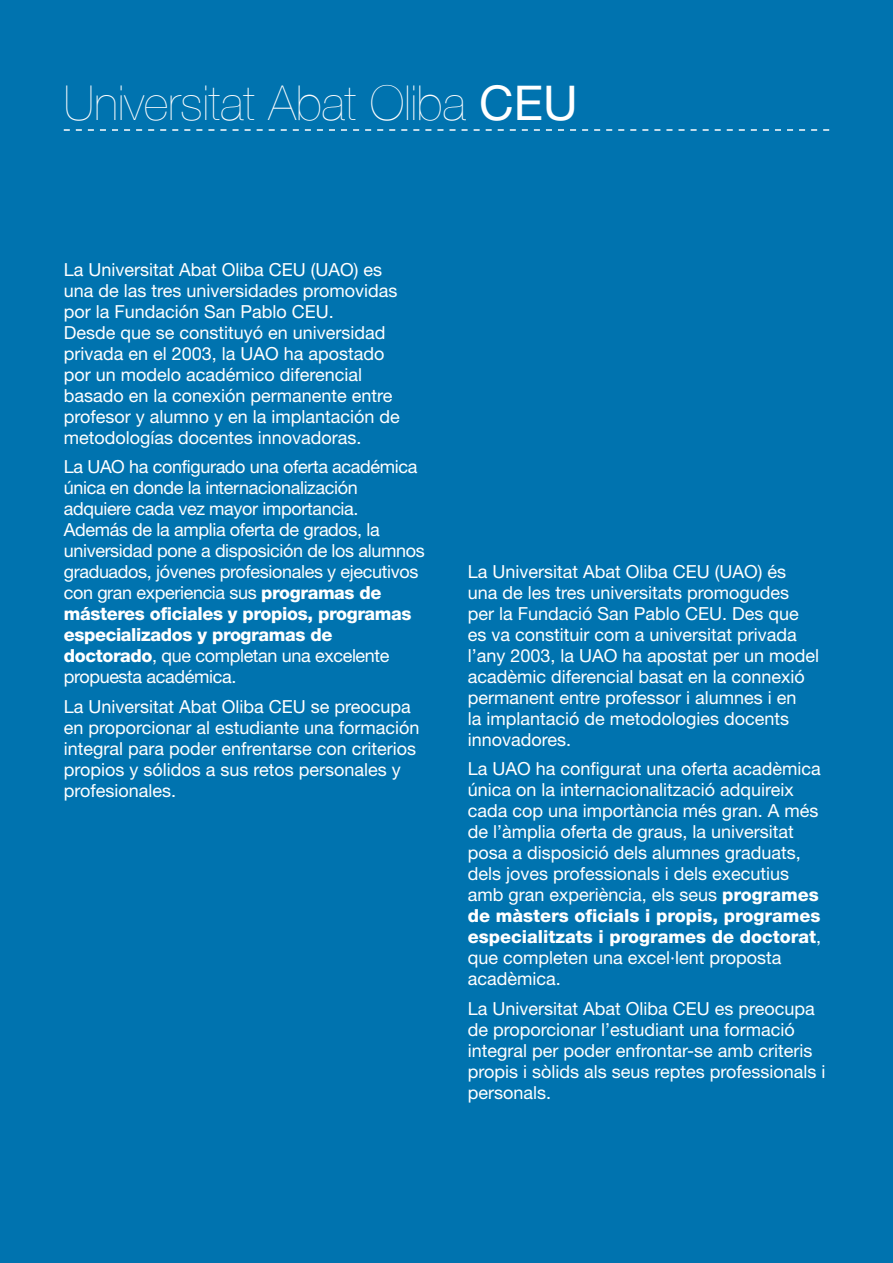
<style>
.page{position:relative;width:893px;height:1263px;background:#0073af}
.page>*{position:absolute;margin:0;border:0;box-sizing:border-box;transform-origin:0 0}
.t1{font:200 48px "Helvetica Neue";color:#fff}
.t2{font:18px/21px "Helvetica Neue";color:#fff}
.t3{font:18px/21px "Helvetica Neue";letter-spacing:-.02em;color:#fff}
.s1{font-weight:400}
.s2{font-weight:800}
</style>
<div class="page">
<svg style="left:64px;top:129px;width:6px;height:2px"></svg>
<svg style="left:76px;top:129px;width:6px;height:2px"></svg>
<svg style="left:88px;top:129px;width:6px;height:2px"></svg>
<svg style="left:100px;top:129px;width:6px;height:2px"></svg>
<svg style="left:112px;top:129px;width:6px;height:2px"></svg>
<svg style="left:124px;top:129px;width:6px;height:2px"></svg>
<svg style="left:136px;top:129px;width:6px;height:2px"></svg>
<svg style="left:148px;top:129px;width:6px;height:2px"></svg>
<svg style="left:160px;top:129px;width:6px;height:2px"></svg>
<svg style="left:172px;top:129px;width:6px;height:2px"></svg>
<svg style="left:184px;top:129px;width:6px;height:2px"></svg>
<svg style="left:196px;top:129px;width:6px;height:2px"></svg>
<svg style="left:208px;top:129px;width:6px;height:2px"></svg>
<svg style="left:220px;top:129px;width:6px;height:2px"></svg>
<svg style="left:233px;top:129px;width:6px;height:2px"></svg>
<svg style="left:245px;top:129px;width:6px;height:2px"></svg>
<svg style="left:257px;top:129px;width:6px;height:2px"></svg>
<svg style="left:269px;top:129px;width:6px;height:2px"></svg>
<svg style="left:281px;top:129px;width:6px;height:2px"></svg>
<svg style="left:293px;top:129px;width:6px;height:2px"></svg>
<svg style="left:305px;top:129px;width:6px;height:2px"></svg>
<svg style="left:317px;top:129px;width:6px;height:2px"></svg>
<svg style="left:329px;top:129px;width:6px;height:2px"></svg>
<svg style="left:341px;top:129px;width:6px;height:2px"></svg>
<svg style="left:353px;top:129px;width:6px;height:2px"></svg>
<svg style="left:365px;top:129px;width:6px;height:2px"></svg>
<svg style="left:377px;top:129px;width:6px;height:2px"></svg>
<svg style="left:389px;top:129px;width:6px;height:2px"></svg>
<svg style="left:401px;top:129px;width:6px;height:2px"></svg>
<svg style="left:413px;top:129px;width:6px;height:2px"></svg>
<svg style="left:425px;top:129px;width:6px;height:2px"></svg>
<svg style="left:437px;top:129px;width:6px;height:2px"></svg>
<svg style="left:449px;top:129px;width:6px;height:2px"></svg>
<svg style="left:462px;top:129px;width:6px;height:2px"></svg>
<svg style="left:474px;top:129px;width:6px;height:2px"></svg>
<svg style="left:486px;top:129px;width:6px;height:2px"></svg>
<svg style="left:498px;top:129px;width:6px;height:2px"></svg>
<svg style="left:510px;top:129px;width:6px;height:2px"></svg>
<svg style="left:522px;top:129px;width:6px;height:2px"></svg>
<svg style="left:534px;top:129px;width:6px;height:2px"></svg>
<svg style="left:546px;top:129px;width:6px;height:2px"></svg>
<svg style="left:558px;top:129px;width:6px;height:2px"></svg>
<svg style="left:570px;top:129px;width:6px;height:2px"></svg>
<svg style="left:582px;top:129px;width:6px;height:2px"></svg>
<svg style="left:594px;top:129px;width:6px;height:2px"></svg>
<svg style="left:606px;top:129px;width:6px;height:2px"></svg>
<svg style="left:618px;top:129px;width:6px;height:2px"></svg>
<svg style="left:630px;top:129px;width:6px;height:2px"></svg>
<svg style="left:642px;top:129px;width:6px;height:2px"></svg>
<svg style="left:654px;top:129px;width:6px;height:2px"></svg>
<svg style="left:666px;top:129px;width:6px;height:2px"></svg>
<svg style="left:678px;top:129px;width:6px;height:2px"></svg>
<svg style="left:691px;top:129px;width:6px;height:2px"></svg>
<svg style="left:703px;top:129px;width:6px;height:2px"></svg>
<svg style="left:715px;top:129px;width:6px;height:2px"></svg>
<svg style="left:727px;top:129px;width:6px;height:2px"></svg>
<svg style="left:739px;top:129px;width:6px;height:2px"></svg>
<svg style="left:751px;top:129px;width:6px;height:2px"></svg>
<svg style="left:763px;top:129px;width:6px;height:2px"></svg>
<svg style="left:775px;top:129px;width:6px;height:2px"></svg>
<svg style="left:787px;top:129px;width:6px;height:2px"></svg>
<svg style="left:799px;top:129px;width:6px;height:2px"></svg>
<svg style="left:811px;top:129px;width:6px;height:2px"></svg>
<svg style="left:823px;top:129px;width:6px;height:2px"></svg>
<h1 class="t1" style="left:64px;top:76px;width:515px">Universitat Abat Oliba <span class="s1">CEU</span></h1>
<p class="t2" style="left:64px;top:261px;width:338px">La Universitat Abat Oliba CEU (UAO) es una de las tres universidades promovidas por la Fundación San Pablo CEU.<br>Desde que se constituyó en universidad privada en el 2003, la UAO ha apostado por un modelo académico diferencial basado en la conexión permanente entre profesor y alumno y en la implantación de metodologías docentes innovadoras.</p>
<p class="t3" style="left:64px;top:458px;width:362px">La UAO ha configurado una oferta académica única en donde la internacionalización adquiere cada vez mayor importancia.<br>Además de la amplia oferta de grados, la universidad pone a disposición de los alumnos graduados, jóvenes profesionales y ejecutivos con gran experiencia sus <span class="s2">programas de másteres oficiales y propios, programas especializados y programas de doctorado</span>, que completan una excelente propuesta académica.</p>
<p class="t2" style="left:64px;top:698px;width:357px">La Universitat Abat Oliba CEU se preocupa en proporcionar al estudiante una formación integral para poder enfrentarse con criterios propios y sólidos a sus retos personales y profesionales.</p>
<p class="t2" style="left:468px;top:562px;width:353px">La Universitat Abat Oliba CEU (UAO) és una de les tres universitats promogudes per la Fundació San Pablo CEU. Des que es va constituir com a universitat privada l’any 2003, la UAO ha apostat per un model acadèmic diferencial basat en la connexió permanent entre professor i alumnes i en<br>la implantació de metodologies docents innovadores.</p>
<p class="t2" style="left:468px;top:760px;width:355px">La UAO ha configurat una oferta acadèmica única on la internacionalització adquireix cada cop una importància més gran. A més de l’àmplia oferta de graus, la universitat posa a disposició dels alumnes graduats, dels joves professionals i dels executius amb gran experiència, els seus <span class="s2">programes de màsters oficials i propis, programes especialitzats i programes de doctorat</span>, que completen una excel·lent proposta acadèmica.</p>
<p class="t2" style="left:468px;top:999px;width:359px">La Universitat Abat Oliba CEU es preocupa de proporcionar l’estudiant una formació integral per poder enfrontar-se amb criteris propis i sòlids als seus reptes professionals i personals.</p>
</div>
